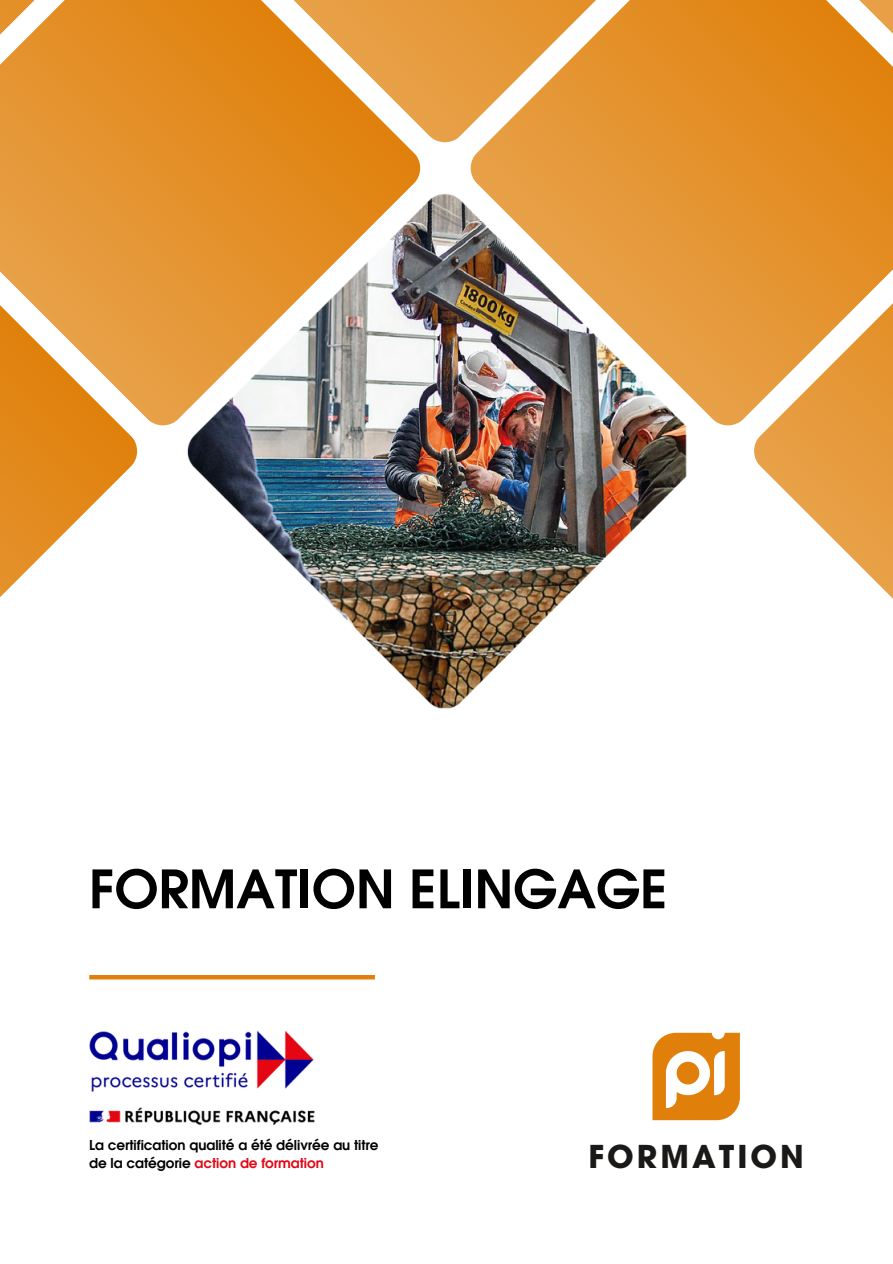
<style>
.page{position:relative;width:893px;height:1264px;background:#fff}
.page>*{position:absolute;margin:0;border:0;box-sizing:border-box;transform-origin:0 0}
.t1{font:600 52.5px "ITC Avant Garde Std";color:#000}
.t2{font:700 31.2px "ITC Avant Garde Pro";letter-spacing:.1em;color:#1a1917}
.t3{font:600 13.5px "ITC Avant Garde Std";color:#000}
.t4{font:600 13.5px "ITC Avant Garde Std";color:#e40613}
.s1{color:#000}
</style>
<div class="page">
<img style="left:0;top:0;width:891px;height:1126px">
<p class="t1" style="left:89px;top:869px;width:579px">FORMATION ELINGAGE</p>
<p class="t3" style="left:89px;top:1139px;width:291px">La certification qualité a été délivrée au titre</p>
<p class="t4" style="left:89px;top:1157px;width:236px"><span class="s1">de la catégorie</span> action de formation</p>
<p class="t2" style="left:588px;top:1144px;width:217px">FORMATION</p>
</div>
